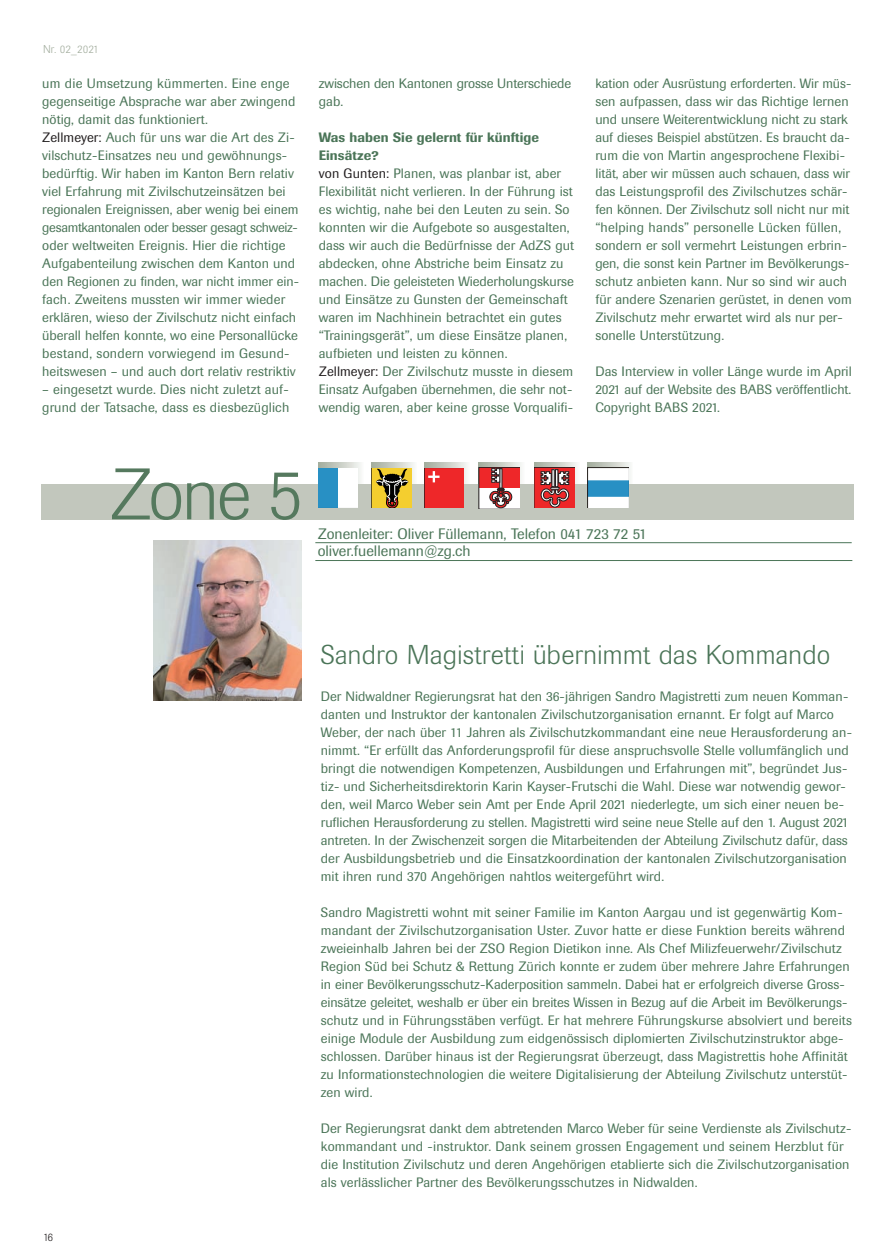
<style>
.page{position:relative;width:890px;height:1260px;background:#fff}
.page>*{position:absolute;margin:0;border:0;box-sizing:border-box;transform-origin:0 0}
.t1{font:300 72px "Berthold Imago BQ";color:#55795e}
.t2{font:300 27px "Berthold Imago BQ";letter-spacing:.015em;color:#4b7558}
.t3{font:15px/17.2px "Berthold Imago BQ";color:#4b7558}
.t4{font:13.5px/18px "Berthold Imago BQ";letter-spacing:.005em;color:#4b7558}
.t5{font:13.35px "Berthold Imago BQ";letter-spacing:-.005em;color:#4b7558}
.t6{font:13.35px "Berthold Imago BQ";letter-spacing:-.025em;color:#4b7558}
.t7{font:300 11.25px "Berthold Imago BQ";letter-spacing:.01em;color:#a0ab9b}
.t8{font:300 11.25px "Berthold Imago BQ";color:#231f20}
.s1{color:#231f20}
.s2{font-weight:500}
</style>
<div class="page">
<svg style="left:41px;top:462px;width:813px;height:239px"></svg>
<p class="t7" style="left:43px;top:43px;width:57px">Nr. 02_2021</p>
<p class="t4" style="left:42px;top:75px;width:258px">um die Umsetzung kümmerten. Eine enge gegenseitige Absprache war aber zwingend nötig, damit das funktioniert.<br><span class="s1">Zellmeyer:</span> Auch für uns war die Art des Zi&shy;vilschutz-Einsatzes neu und gewöhnungs&shy;bedürftig. Wir haben im Kanton Bern relativ viel Erfahrung mit Zivilschutzeinsätzen bei regionalen Ereignissen, aber wenig bei einem</p>
<p class="t6" style="left:42px;top:220px;width:257px">gesamtkantonalen oder besser gesagt schweiz-</p>
<p class="t4" style="left:42px;top:237px;width:254px">oder weltweiten Ereignis. Hier die richtige<br>Aufgabenteilung zwischen dem Kanton und</p>
<p class="t5" style="left:42px;top:274px;width:258px">den Regionen zu finden, war nicht immer ein-</p>
<p class="t4" style="left:42px;top:291px;width:257px">fach. Zweitens mussten wir immer wieder erklären, wieso der Zivilschutz nicht einfach überall helfen konnte, wo eine Personallücke bestand, sondern vorwiegend im Gesund&shy;heitswesen – und auch dort relativ restriktiv</p>
<p class="t4" style="left:42px;top:381px;width:248px">– eingesetzt wurde. Dies nicht zuletzt auf&shy;grund der Tatsache, dass es diesbezüglich</p>
<p class="t4" style="left:319px;top:75px;width:254px">zwischen den Kantonen grosse Unterschiede gab.</p>
<p class="t4" style="left:319px;top:129px;width:257px"><span class="s2">Was haben Sie gelernt für künftige Einsätze?<br></span><span class="s1">von Gunten:</span> Planen, was planbar ist, aber Flexibilität nicht verlieren. In der Führung ist es wichtig, nahe bei den Leuten zu sein. So konnten wir die Aufgebote so ausgestalten, dass wir auch die Bedürfnisse der AdZS gut abdecken, ohne Abstriche beim Einsatz zu machen. Die geleisteten Wiederholungskurse und Einsätze zu Gunsten der Gemeinschaft waren im Nachhinein betrachtet ein gutes “Trainingsgerät”, um diese Einsätze planen, aufbieten und leisten zu können.<br><span class="s1">Zellmeyer:</span> Der Zivilschutz musste in diesem Einsatz Aufgaben übernehmen, die sehr not&shy;wendig waren, aber keine grosse Vorqualifi-</p>
<p class="t5" style="left:595px;top:76px;width:257px">kation oder Ausrüstung erforderten. Wir müs-</p>
<p class="t4" style="left:595px;top:93px;width:256px">sen aufpassen, dass wir das Richtige lernen und unsere Weiterentwicklung nicht zu stark auf dieses Beispiel abstützen. Es braucht da&shy;rum die von Martin angesprochene Flexibi-</p>
<p class="t5" style="left:595px;top:166px;width:256px">lität, aber wir müssen auch schauen, dass wir</p>
<p class="t4" style="left:595px;top:183px;width:258px">das Leistungsprofil des Zivilschutzes schär&shy;fen können. Der Zivilschutz soll nicht nur mit “helping hands” personelle Lücken füllen, sondern er soll vermehrt Leistungen erbrin&shy;gen, die sonst kein Partner im Bevölkerungs&shy;schutz anbieten kann. Nur so sind wir auch für andere Szenarien gerüstet, in denen vom Zivilschutz mehr erwartet wird als «nur» per&shy;sonelle Unterstützung.</p>
<p class="t4" style="left:595px;top:363px;width:258px">Das Interview in voller Länge wurde im April</p>
<p class="t5" style="left:595px;top:382px;width:257px">2021 auf der Website des BABS veröffentlicht.</p>
<p class="t4" style="left:595px;top:399px;width:126px">Copyright BABS 2021.</p>
<h1 class="t1" style="left:111px;top:455px;width:194px">Zone 5</h1>
<p class="t3" style="left:317px;top:525px;width:330px">Zonenleiter: Oliver Füllemann, Telefon 041 723 72 51 oliver.fuellemann@zg.ch</p>
<p class="t8" style="left:43px;top:1230px;width:12px">16</p>
<h2 class="t2" style="left:321px;top:639px;width:511px">Sandro Magistretti übernimmt das Kommando</h2>
<p class="t4" style="left:321px;top:687px;width:532px">Der Nidwaldner Regierungsrat hat den 36-jährigen Sandro Magistretti zum neuen Komman&shy;danten und Instruktor der kantonalen Zivilschutzorganisation ernannt. Er folgt auf Marco Weber, der nach über 11 Jahren als Zivilschutzkommandant eine neue Herausforderung an&shy;nimmt. “Er erfüllt das Anforderungsprofil für diese anspruchsvolle Stelle vollumfänglich und bringt die notwendigen Kompetenzen, Ausbildungen und Erfahrungen mit”, begründet Jus&shy;tiz- und Sicherheitsdirektorin Karin Kayser-Frutschi die Wahl. Diese war notwendig gewor&shy;den, weil Marco Weber sein Amt per Ende April 2021 niederlegte, um sich einer neuen be&shy;ruflichen Herausforderung zu stellen. Magistretti wird seine neue Stelle auf den 1. August 2021 antreten. In der Zwischenzeit sorgen die Mitarbeitenden der Abteilung Zivilschutz dafür, dass der Ausbildungsbetrieb und die Einsatzkoordination der kantonalen Zivilschutzorganisation mit ihren rund 370 Angehörigen nahtlos weitergeführt wird.</p>
<p class="t4" style="left:321px;top:903px;width:532px">Sandro Magistretti wohnt mit seiner Familie im Kanton Aargau und ist gegenwärtig Kom&shy;mandant der Zivilschutzorganisation Uster. Zuvor hatte er diese Funktion bereits während zweieinhalb Jahren bei der ZSO Region Dietikon inne. Als Chef Milizfeuerwehr/Zivilschutz Region Süd bei Schutz &amp; Rettung Zürich konnte er zudem über mehrere Jahre Erfahrungen in einer Bevölkerungsschutz-Kaderposition sammeln. Dabei hat er erfolgreich diverse Gross&shy;einsätze geleitet, weshalb er über ein breites Wissen in Bezug auf die Arbeit im Bevölkerungs&shy;schutz und in Führungsstäben verfügt. Er hat mehrere Führungskurse absolviert und bereits einige Module der Ausbildung zum eidgenössisch diplomierten Zivilschutzinstruktor abge&shy;schlossen. Darüber hinaus ist der Regierungsrat überzeugt, dass Magistrettis hohe Affinität zu Informationstechnologien die weitere Digitalisierung der Abteilung Zivilschutz unterstüt&shy;zen wird.</p>
<p class="t4" style="left:321px;top:1119px;width:532px">Der Regierungsrat dankt dem abtretenden Marco Weber für seine Verdienste als Zivilschutz&shy;kommandant und -instruktor. Dank seinem grossen Engagement und seinem Herzblut für die Institution Zivilschutz und deren Angehörigen etablierte sich die Zivilschutzorganisation als verlässlicher Partner des Bevölkerungsschutzes in Nidwalden.</p>
</div>
